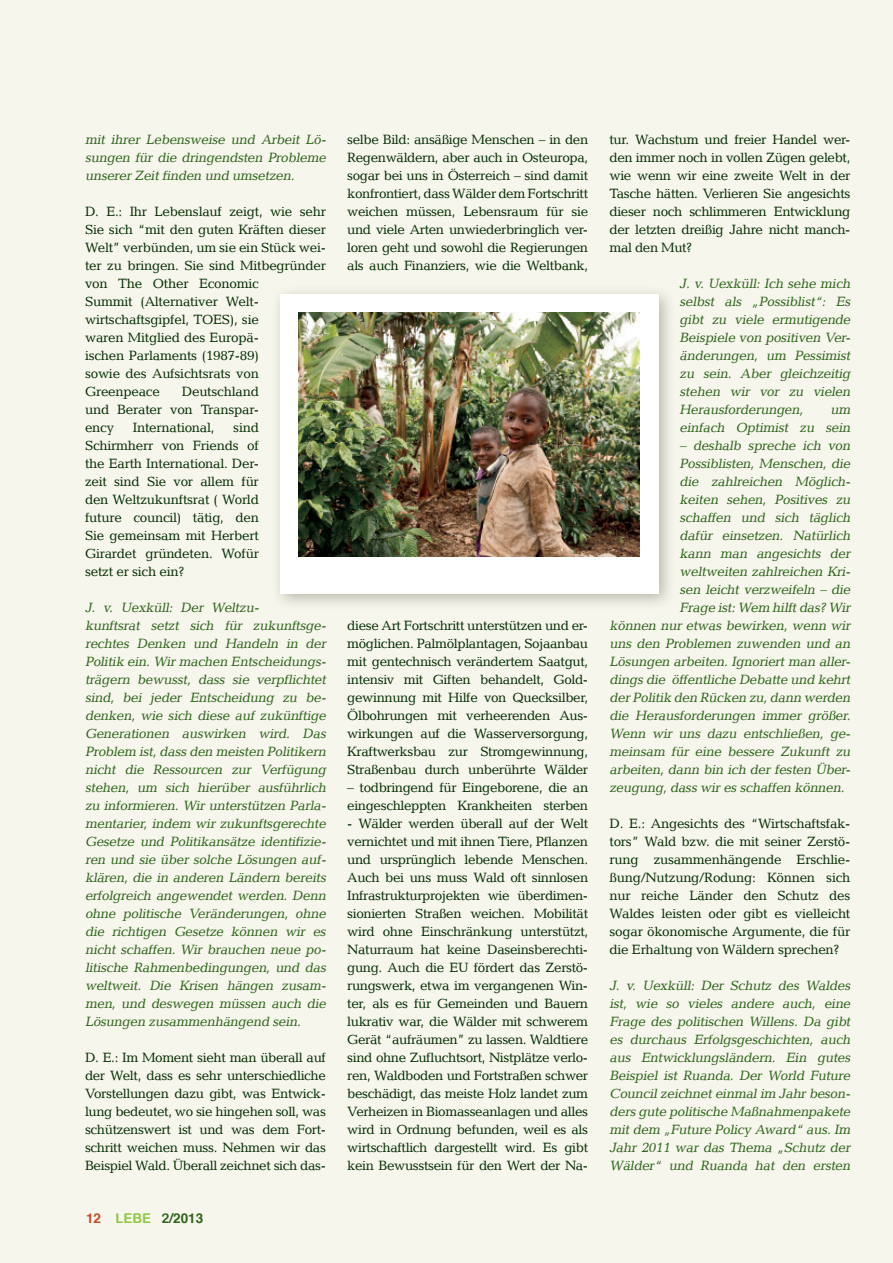
<style>
.page{position:relative;width:893px;height:1263px;background:#f7f6ed}
.page>*{position:absolute;margin:0;border:0;box-sizing:border-box;transform-origin:0 0}
.t1{font:13.5px/18px "Candida LT";letter-spacing:-.02em;color:#032c00;text-align:justify}
.t2{font:italic 13.5px/18px "Candida LT";color:#2d631a;text-align:justify}
.t3{font:700 13.5px "Helvetica";color:#2d631a}
.s1{color:#c74925}
.s2{font-family:"Arial Rounded MT Bold";font-weight:400;color:#8bc63e}
.s3{font-family:"Arial Rounded MT Bold";font-weight:400}
</style>
<div class="page">
<div style="left:270px;top:283px;width:406px;height:328px;background:#1f1c06;opacity:.3"></div>
<div style="left:280px;top:294px;width:378px;height:299px;background:#fff"></div>
<img style="left:299px;top:313px;width:341px;height:243px">
<p class="t2" style="left:85px;top:130px;width:245px">mit ihrer Lebensweise und Arbeit Lö&shy;sungen für die dringendsten Probleme unsererZeitfinden und umsetzen.</p>
<p class="t1" style="left:85px;top:202px;width:242px;text-align:left">D. E.: Ihr Lebenslauf zeigt, wie sehr<br>Sie sich “mit den guten Kräften dieser<br>Welt” verbünden, um sie ein Stück wei&shy;ter zu bringen. Sie sind Mitbegründer von The Other Economic<br>Summit (Alternativer Welt&shy;wirtschaftsgipfel, TOES), sie<br>waren Mitglied des Europä-<br>ischen Parlaments (1987-89)<br>sowie des Aufsichtsrats von<br>Greenpeace</p>
<p class="t1" style="left:85px;top:382px;width:175px;text-indent:97px">Deutschland und Berater von Transpar&shy;ency</p>
<p class="t1" style="left:85px;top:418px;width:175px;text-indent:148px">sind Schirmherr von Friends of the Earth International. Der&shy;zeit sind Sie vor allem für den Weltzukunftsrat ( World future council) tätig, den Sie gemeinsam mit Herbert Girardet gründeten. Wofür setzt er sich ein?</p>
<p class="t2" style="left:85px;top:598px;width:245px;text-align:left">J. v. Uexküll: Der Weltzu-<br>kunftsrat setzt sich für zukunftsge&shy;rechtes Denken und Handeln in der Politik ein.Wirmachen Entscheidungs&shy;trägern bewusst, dass sie verpflichtet sind, bei j eder Entscheidung zu be&shy;denken, wie sich diese auf zukünftige Generationen auswirken wird. Das Problem ist,dass den meisten Politikern nicht die Ressourcen zur Verfügung stehen, um sich hierüber ausführlich zu informieren. Wir unterstützen Parla&shy;mentarier, indem wir zukunftsgerechte Gesetze und Politikansätze identifizie&shy;ren und sie über solche Lösungen auf&shy;klären, die in anderen Ländern bereits erfolgreich angewendet werden. Denn ohne politische Veränderungen, ohne die richtigen Gesetze können wir es nicht schaffen. Wir brauchen neue po&shy;litische Rahmenbedingungen, und das weltweit. Die Krisen hängen zusam&shy;men, und deswegen müssen auch die Lösungen zusammenhängend sein.</p>
<p class="t1" style="left:85px;top:1048px;width:242px">D. E.: Im Moment sieht man überall auf der Welt, dass es sehr unterschiedliche Vorstellungen dazu gibt, was Entwick&shy;lung bedeutet, wo sie hingehen soll, was schützenswert ist und was dem Fort&shy;schritt weichen muss. Nehmen wir das Beispiel Wald. Überall zeichnet sich das-</p>
<p class="t1" style="left:133px;top:418px;width:83px">International,</p>
<p class="t3" style="left:86px;top:1207px;width:119px"><span class="s1">12</span> <span class="s2">LEBE</span> <span class="s3">2</span>/2013</p>
<p class="t1" style="left:347px;top:130px;width:242px">selbe Bild: ansäßige Menschen – in den Regenwäldern, aber auch in Osteuropa, sogar bei uns in Österreich – sind damit konfrontiert, dass Wälder dem Fortschritt weichen müssen, Lebensraum für sie und viele Arten unwiederbringlich ver&shy;loren geht und sowohl die Regierungen als auch Finanziers, wie die Weltbank,</p>
<p class="t1" style="left:347px;top:616px;width:242px">diese Art Fortschritt unterstützen und er&shy;möglichen. Palmölplantagen, Sojaanbau mit gentechnisch verändertem Saatgut, intensiv mit Giften behandelt, Gold&shy;gewinnung mit Hilfe von Quecksilber, Ölbohrungen mit verheerenden Aus&shy;wirkungen auf die Wasserversorgung, Kraftwerksbau zur Stromgewinnung, Straßenbau durch unberührte Wälder</p>
<p class="t1" style="left:347px;top:778px;width:242px">– todbringend für Eingeborene, die an eingeschleppten Krankheiten sterben</p>
<p class="t1" style="left:347px;top:814px;width:242px">- Wälder werden überall auf der Welt vernichtet und mit ihnen Tiere, Pflanzen und ursprünglich lebende Menschen.<br>Auch bei uns muss Wald oft sinnlosen Infrastrukturprojekten wie überdimen&shy;sionierten Straßen weichen. Mobilität wird ohne Einschränkung unterstützt, Naturraum hat keine Daseinsberechti&shy;gung. Auch die EU fördert das Zerstö&shy;rungswerk, etwa im vergangenen Win&shy;ter, als es für Gemeinden und Bauern lukrativ war, die Wälder mit schwerem Gerät “aufräumen” zu lassen. Waldtiere sind ohne Zufluchtsort, Nistplätze verlo&shy;ren, Waldboden und Fortstraßen schwer beschädigt, das meiste Holz landet zum Verheizen in Biomasseanlagen und alles wird in Ordnung befunden, weil es als wirtschaftlich dargestellt wird. Es gibt kein Bewusstsein für den Wert der Na-</p>
<p class="t1" style="left:609px;top:130px;width:242px">tur. Wachstum und freier Handel wer&shy;den immer noch in vollen Zügen gelebt, wie wenn wir eine zweite Welt in der Tasche hätten. Verlieren Sie angesichts dieser noch schlimmeren Entwicklung der letzten dreißig Jahre nicht manch&shy;mal den Mut?</p>
<p class="t2" style="left:680px;top:274px;width:175px">J. v. Uexküll: Ich sehe mich selbst als „Possiblist“: Es gibt zu viele ermutigende Beispiele von positiven Ver&shy;änderungen, um Pessimist zu sein. Aber gleichzeitig stehen wir vor zu vielen Herausforderungen,</p>
<p class="t2" style="left:680px;top:400px;width:175px;text-align:right">um<br>einfach Optimist zu sein</p>
<p class="t2" style="left:680px;top:436px;width:175px">– deshalb spreche ich von</p>
<p class="t2" style="left:680px;top:454px;width:175px">Possiblisten, Menschen, die</p>
<p class="t2" style="left:680px;top:472px;width:175px">die zahlreichen Möglich-</p>
<p class="t2" style="left:680px;top:490px;width:175px">keiten sehen, Positives zu</p>
<p class="t2" style="left:680px;top:508px;width:175px">schaffen und sich täglich</p>
<p class="t2" style="left:680px;top:526px;width:175px">dafür einsetzen. Natürlich</p>
<p class="t2" style="left:680px;top:544px;width:175px">kann man angesichts der</p>
<p class="t2" style="left:680px;top:562px;width:175px">weltweiten zahlreichen Kri-</p>
<p class="t2" style="left:680px;top:580px;width:175px">sen leicht verzweifeln – die</p>
<p class="t2" style="left:680px;top:598px;width:175px">Frage ist:Wem hilftdas? Wir</p>
<p class="t2" style="left:609px;top:616px;width:245px">können nur etwas bewirken, wenn wir</p>
<p class="t2" style="left:609px;top:634px;width:245px">uns den Problemen zuwenden und an</p>
<p class="t2" style="left:609px;top:652px;width:245px">Lösungen arbeiten. Ignoriert man aller-</p>
<p class="t2" style="left:609px;top:670px;width:245px">dings die öffentliche Debatte und kehrt</p>
<p class="t2" style="left:609px;top:688px;width:245px">derPolitik den Rücken zu,dann werden</p>
<p class="t2" style="left:609px;top:706px;width:245px">die Herausforderungen immer größer.</p>
<p class="t2" style="left:609px;top:724px;width:245px">Wenn wir uns dazu entschließen, ge-</p>
<p class="t2" style="left:609px;top:742px;width:245px">meinsam für eine bessere Zukunft zu</p>
<p class="t2" style="left:609px;top:760px;width:245px">arbeiten, dann bin ich der festen Über-</p>
<p class="t2" style="left:609px;top:778px;width:239px">zeugung,dass wires schaffen können.</p>
<p class="t1" style="left:609px;top:814px;width:242px">D. E.: Angesichts des “Wirtschaftsfak&shy;tors” Wald bzw. die mit seiner Zerstö&shy;rung zusammenhängende Erschlie&shy;ßung/Nutzung/Rodung: Können sich nur reiche Länder den Schutz des Waldes leisten oder gibt es vielleicht sogar ökonomische Argumente, die für die Erhaltung von Wäldern sprechen?</p>
<p class="t2" style="left:609px;top:976px;width:245px">J. v. Uexküll: Der Schutz des Waldes ist, wie so vieles andere auch, eine Frage des politischen Willens. Da gibt es durchaus Erfolgsgeschichten, auch aus Entwicklungsländern. Ein gutes Beispiel ist Ruanda. Der World Future Councilzeichneteinmalim Jahrbeson&shy;ders gute politische Maßnahmenpakete mitdem „Future Policy Award“ aus.Im Jahr 2011 war das Thema „Schutz der Wälder“ und Ruanda hat den ersten</p>
</div>
